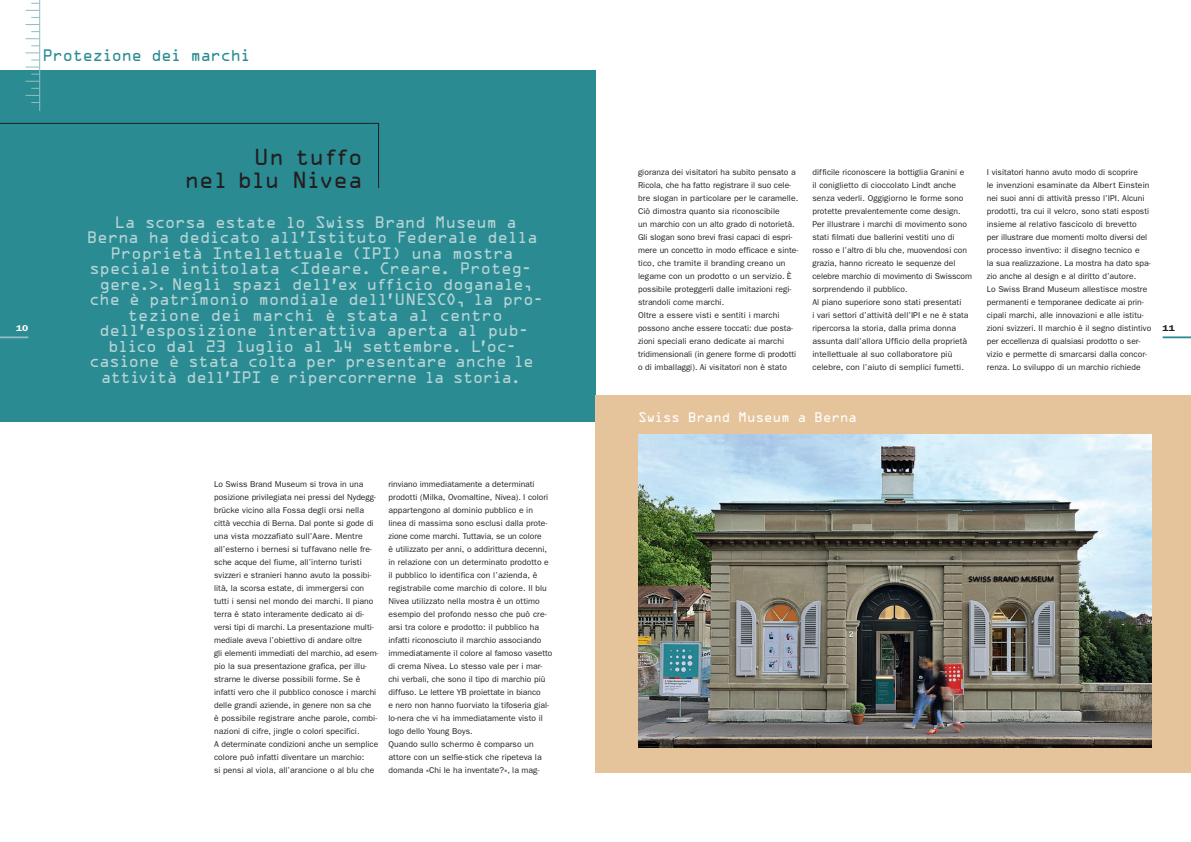
<style>
.page{position:relative;width:1191px;height:842px;background:#fff}
.page>*{position:absolute;margin:0;border:0;box-sizing:border-box;transform-origin:0 0}
.t1{font:21px/23px "OCRA Alternate";letter-spacing:-.05em;color:#231f20;text-align:right}
.t2{font:15px "OCRA Alternate";letter-spacing:-.045em;color:#b6d4d7}
.t3{font:15px "OCRA Alternate";letter-spacing:-.065em;color:#b6d4d7}
.t4{font:15px "OCRA Alternate";letter-spacing:-.025em;color:#b6d4d7}
.t5{font:15px "OCRA Alternate";letter-spacing:-.055em;color:#2a8c92}
.t6{font:12.5px "OCRA Alternate";letter-spacing:-.04em;color:#fff}
.t7{font:8.5px/13px "Franklin Gothic";letter-spacing:.005em;color:#231f20}
.t8{font:600 8.5px "Franklin Gothic";color:#231f20;scale:1.2 1}
.t9{font:600 8.5px "Franklin Gothic";color:#fff;scale:1.2 1}
.s1{font-size:12px}
</style>
<div class="page">
<hr style="left:1162px;top:336px;width:29px;height:2px;background:#2a8c92">
<div style="left:0;top:71px;width:595px;height:351px;background:#2a8c92"></div>
<hr style="left:0;top:336px;width:28px;height:2px;background:#90bdc1">
<svg style="left:25px;top:38px;width:14px;height:1px"></svg>
<svg style="left:25px;top:24px;width:14px;height:1px"></svg>
<svg style="left:25px;top:10px;width:14px;height:1px"></svg>
<svg style="left:25px;top:67px;width:14px;height:1px"></svg>
<svg style="left:25px;top:81px;width:14px;height:1px"></svg>
<svg style="left:25px;top:95px;width:14px;height:1px"></svg>
<svg style="left:25px;top:46px;width:14px;height:7px"></svg>
<hr style="left:39px;top:0;width:1px;height:111px;background:#90bdc1">
<hr style="left:0;top:123px;width:378px;height:1px;background:#231f20">
<hr style="left:378px;top:123px;width:1px;height:65px;background:#231f20">
<div style="left:595px;top:396px;width:596px;height:377px;background:#e5c39b"></div>
<img style="left:638px;top:435px;width:513px;height:312px">
<h2 class="t5" style="left:43px;top:49px;width:210px">Protezione dei marchi</h2>
<p class="t9" style="left:16px;top:323px;width:12px">10</p>
<h1 class="t1" style="left:184px;top:147px;width:180px">Un tuffo<br>nel blu Nivea</h1>
<h2 class="t2" style="left:115px;top:215px;width:404px">La scorsa estate lo Swiss Brand Museum a</h2>
<h2 class="t2" style="left:87px;top:231px;width:452px">Berna ha dedicato all’Istituto Federale della</h2>
<h2 class="t2" style="left:111px;top:246px;width:404px">Proprietà Intellettuale (IPI) una mostra</h2>
<h2 class="t2" style="left:89px;top:262px;width:444px">speciale intitolata <span class="s1">«</span>Ideare. Creare. Proteg-</h2>
<h2 class="t2" style="left:100px;top:277px;width:435px">gere.<span class="s1">»</span>. Negli spazi dell’ex ufficio doganale,</h2>
<h2 class="t2" style="left:89px;top:293px;width:456px">che è patrimonio mondiale dell’UNESCO, la pro-</h2>
<h2 class="t4" style="left:128px;top:308px;width:377px">tezione dei marchi è stata al centro</h2>
<h2 class="t2" style="left:99px;top:324px;width:431px">dell’esposizione interattiva aperta al pub-</h2>
<h2 class="t3" style="left:108px;top:339px;width:410px">blico dal 23 luglio al 14 settembre. L’oc-</h2>
<h2 class="t2" style="left:89px;top:355px;width:446px">casione è stata colta per presentare anche le</h2>
<h2 class="t2" style="left:101px;top:370px;width:422px">attività dell’IPI e ripercorrerne la storia.</h2>
<p class="t7" style="left:214px;top:477px;width:166px">Lo Swiss Brand Museum si trova in una posizione privilegiata nei pressi del Nydegg&shy;brücke vicino alla Fossa degli orsi nella città vecchia di Berna. Dal ponte si gode di una vista mozzafiato sull’Aare. Mentre all’esterno i bernesi si tuffavano nelle fre&shy;sche acque del fiume, all’interno turisti svizzeri e stranieri hanno avuto la possibi&shy;lità, la scorsa estate, di immergersi con tutti i sensi nel mondo dei marchi. Il piano terra è stato interamente dedicato ai di&shy;versi tipi di marchi. La presentazione multi&shy;mediale aveva l’obiettivo di andare oltre<br>gli elementi immediati del marchio, ad esem&shy;pio la sua presentazione grafica, per illu&shy;strarne le diverse possibili forme. Se è infatti vero che il pubblico conosce i marchi delle grandi aziende, in genere non sa che<br>è possibile registrare anche parole, combi&shy;nazioni di cifre, jingle o colori specifici.<br>A determinate condizioni anche un semplice colore può infatti diventare un marchio:<br>si pensi al viola, all’arancione o al blu che</p>
<p class="t7" style="left:388px;top:477px;width:165px">rinviano immediatamente a determinati prodotti (Milka, Ovomaltine, Nivea). I colori appartengono al dominio pubblico e in linea di massima sono esclusi dalla prote&shy;zione come marchi. Tuttavia, se un colore<br>è utilizzato per anni, o addirittura decenni, in relazione con un determinato prodotto e il pubblico lo identifica con l’azienda, è registrabile come marchio di colore. Il blu Nivea utilizzato nella mostra è un ottimo esempio del profondo nesso che può cre&shy;arsi tra colore e prodotto: il pubblico ha infatti riconosciuto il marchio associando immediatamente il colore al famoso vasetto di crema Nivea. Lo stesso vale per i mar&shy;chi verbali, che sono il tipo di marchio più diffuso. Le lettere YB proiettate in bianco<br>e nero non hanno fuorviato la tifoseria gial&shy;lo-nera che vi ha immediatamente visto il logo dello Young Boys.<br>Quando sullo schermo è comparso un attore con un selfie-stick che ripeteva la domanda «Chi le ha inventate?», la mag-</p>
<p class="t7" style="left:638px;top:165px;width:162px">gioranza dei visitatori ha subito pensato a Ricola, che ha fatto registrare il suo cele&shy;bre slogan in particolare per le caramelle.<br>Ciò dimostra quanto sia riconoscibile<br>un marchio con un alto grado di notorietà.<br>Gli slogan sono brevi frasi capaci di espri&shy;mere un concetto in modo efficace e sinte&shy;tico, che tramite il branding creano un legame con un prodotto o un servizio. È possibile proteggerli dalle imitazioni regi&shy;strandoli come marchi.<br>Oltre a essere visti e sentiti i marchi possono anche essere toccati: due posta&shy;zioni speciali erano dedicate ai marchi tridimensionali (in genere forme di prodotti o di imballaggi). Ai visitatori non è stato</p>
<p class="t7" style="left:812px;top:165px;width:161px">difficile riconoscere la bottiglia Granini e<br>il coniglietto di cioccolato Lindt anche senza vederli. Oggigiorno le forme sono protette prevalentemente come design.<br>Per illustrare i marchi di movimento sono stati filmati due ballerini vestiti uno di rosso e l’altro di blu che, muovendosi con grazia, hanno ricreato le sequenze del celebre marchio di movimento di Swisscom sorprendendo il pubblico.<br>Al piano superiore sono stati presentati<br>i vari settori d’attività dell’IPI e ne è stata ripercorsa la storia, dalla prima donna assunta dall’allora Ufficio della proprietà intellettuale al suo collaboratore più celebre, con l’aiuto di semplici fumetti.</p>
<p class="t7" style="left:986px;top:165px;width:166px">I visitatori hanno avuto modo di scoprire<br>le invenzioni esaminate da Albert Einstein nei suoi anni di attività presso l’IPI. Alcuni prodotti, tra cui il velcro, sono stati esposti insieme al relativo fascicolo di brevetto<br>per illustrare due momenti molto diversi del processo inventivo: il disegno tecnico e<br>la sua realizzazione. La mostra ha dato spa&shy;zio anche al design e al diritto d’autore.<br>Lo Swiss Brand Museum allestisce mostre permanenti e temporanee dedicate ai prin&shy;cipali marchi, alle innovazioni e alle istitu&shy;zioni svizzeri. Il marchio è il segno distintivo per eccellenza di qualsiasi prodotto o ser&shy;vizio e permette di smarcarsi dalla concor&shy;renza. Lo sviluppo di un marchio richiede</p>
<p class="t8" style="left:1162px;top:323px;width:12px">11</p>
<h3 class="t6" style="left:638px;top:412px;width:221px">Swiss Brand Museum a Berna</h3>
</div>
